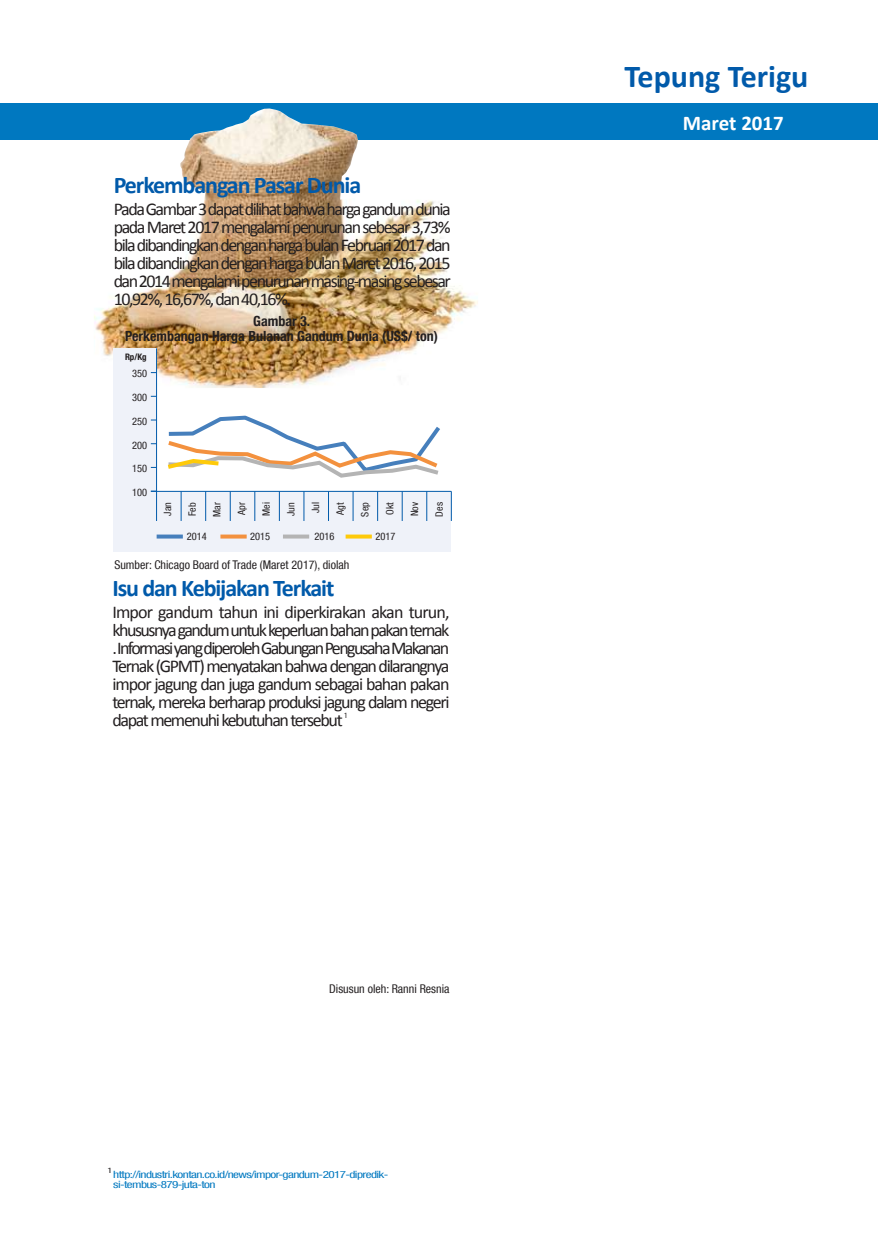
<style>
.page{position:relative;width:878px;height:1248px;background:#fff}
.page>*{position:absolute;margin:0;border:0;box-sizing:border-box;transform-origin:0 0}
.t1{font:700 32px "Calibri";color:#015aaa}
.t2{font:700 24px "Calibri";letter-spacing:-.045em;color:#015aaa}
.t3{font:700 21px "Calibri";color:#fff}
.t4{font:18px/18px "Calibri";letter-spacing:-.08em;color:#231f20;text-align:justify}
.t5{font:700 condensed 14px/15px "Helvetica Neue LT Com";color:#231f20;text-align:center}
.t6{font:condensed 12px "Helvetica Neue LT Com";color:#231f20}
.t7{font:condensed 10.4px "Helvetica Neue LT Com";color:#231f20}
.t8{font:condensed 10.2px "Helvetica Neue LT Com";color:#231f20}
.t9{font:condensed 10px/10px "Helvetica Neue LT Com";letter-spacing:-.045em;color:#0078c0;scale:1.31 1}
.t10{font:700 condensed 9px "Helvetica Neue LT Com";color:#231f20}
.t11{font:8px "Myriad Pro";color:#231f20;scale:1.31 1}
.t12{font:8px "Myriad Pro";color:#231f20}
</style>
<div class="page">
<div style="left:0;top:103px;width:878px;height:37px;background:#0078c0"></div>
<img style="left:94px;top:109px;width:384px;height:279px">
<div style="left:113px;top:348px;width:44px;height:204px;background:#eff2f9"></div>
<div style="left:157px;top:491px;width:294px;height:61px;background:#eff2f9"></div>
<hr style="left:156px;top:348px;width:1px;height:143px;background:#015aaa">
<hr style="left:151px;top:491px;width:300px;height:1px;background:#015aaa">
<hr style="left:451px;top:491px;width:1px;height:30px;background:#015aaa">
<hr style="left:426px;top:491px;width:1px;height:30px;background:#015aaa">
<hr style="left:402px;top:491px;width:1px;height:30px;background:#015aaa">
<hr style="left:377px;top:491px;width:1px;height:30px;background:#015aaa">
<hr style="left:353px;top:491px;width:1px;height:30px;background:#015aaa">
<hr style="left:328px;top:491px;width:1px;height:30px;background:#015aaa">
<hr style="left:303px;top:491px;width:1px;height:30px;background:#015aaa">
<hr style="left:279px;top:491px;width:1px;height:30px;background:#015aaa">
<hr style="left:254px;top:491px;width:1px;height:30px;background:#015aaa">
<hr style="left:230px;top:491px;width:1px;height:30px;background:#015aaa">
<hr style="left:205px;top:491px;width:1px;height:30px;background:#015aaa">
<hr style="left:181px;top:491px;width:1px;height:30px;background:#015aaa">
<hr style="left:156px;top:491px;width:1px;height:30px;background:#015aaa">
<svg style="left:157px;top:535px;width:26px;height:4px"></svg>
<svg style="left:283px;top:535px;width:26px;height:4px"></svg>
<svg style="left:220px;top:535px;width:27px;height:4px"></svg>
<svg style="left:346px;top:535px;width:26px;height:4px"></svg>
<svg style="left:167px;top:415px;width:273px;height:63px"></svg>
<h2 class="t2" style="left:114px;top:170px;width:249px">Perkembangan Pasar Dunia</h2>
<p class="t4" style="left:114px;top:200px;width:339px">Pada Gambar 3 dapat dilihat bahwa harga gandum dunia pada Maret 2017 mengalami penurunan sebesar 3,73% bila dibandingkan dengan harga bulan Februari 2017 dan bila dibandingkan dengan harga bulan Maret 2016, 2015 dan 2014 mengalami penurunan masing-masing sebesar 10,92%, 16,67%, dan 40,16%.</p>
<p class="t5" style="left:125px;top:313px;width:314px">Gambar 3.<br>Perkembangan Harga Bulanan Gandum Dunia (US$/ ton)</p>
<p class="t10" style="left:125px;top:351px;width:23px">Rp/Kg</p>
<p class="t7" style="left:132px;top:367px;width:17px">350</p>
<p class="t7" style="left:132px;top:391px;width:17px">300</p>
<p class="t7" style="left:132px;top:415px;width:17px">250</p>
<p class="t7" style="left:132px;top:439px;width:17px">200</p>
<p class="t7" style="left:132px;top:462px;width:17px">150</p>
<p class="t7" style="left:132px;top:486px;width:17px">100</p>
<p class="t8" style="left:161px;top:516px;width:15px;rotate:-90deg">Jan</p>
<p class="t8" style="left:186px;top:516px;width:15px;rotate:-90deg">Feb</p>
<p class="t8" style="left:211px;top:517px;width:16px;rotate:-90deg">Mar</p>
<p class="t8" style="left:236px;top:515px;width:14px;rotate:-90deg">Apr</p>
<p class="t8" style="left:260px;top:516px;width:15px;rotate:-90deg">Mei</p>
<p class="t8" style="left:285px;top:516px;width:15px;rotate:-90deg">Jun</p>
<p class="t8" style="left:310px;top:513px;width:13px;rotate:-90deg">Jul</p>
<p class="t8" style="left:334px;top:515px;width:14px;rotate:-90deg">Agt</p>
<p class="t8" style="left:359px;top:517px;width:16px;rotate:-90deg">Sep</p>
<p class="t8" style="left:384px;top:515px;width:14px;rotate:-90deg">Okt</p>
<p class="t8" style="left:408px;top:516px;width:16px;rotate:-90deg">Nov</p>
<p class="t8" style="left:433px;top:517px;width:16px;rotate:-90deg">Des</p>
<p class="t7" style="left:187px;top:530px;width:22px">2014</p>
<p class="t7" style="left:250px;top:530px;width:22px">2015</p>
<p class="t7" style="left:315px;top:530px;width:22px">2016</p>
<p class="t7" style="left:376px;top:530px;width:22px">2017</p>
<p class="t6" style="left:114px;top:558px;width:237px">Sumber: Chicago Board of Trade (Maret 2017), diolah</p>
<h2 class="t2" style="left:112px;top:572px;width:224px">Isu dan Kebijakan Terkait</h2>
<p class="t4" style="left:112px;top:603px;width:339px">Impor gandum tahun ini diperkirakan akan turun, khususnya gandum untuk keperluan bahan pakan ternak .Informasiyang diperoleh Gabungan Pengusaha Makanan Ternak (GPMT) menyatakan bahwa dengan dilarangnya impor jagung dan juga gandum sebagai bahan pakan ternak, mereka berharap produksi jagung dalam negeri dapat memenuhi kebutuhan tersebut</p>
<p class="t12" style="left:344px;top:710px;width:6px">1</p>
<p class="t6" style="left:329px;top:981px;width:122px">Disusun oleh: Ranni Resnia</p>
<p class="t11" style="left:107px;top:1165px;width:6px">1</p>
<p class="t9" style="left:113px;top:1169px;width:212px">http://industri.kontan.co.id/news/impor-gandum-2017-dipredik&shy;si-tembus-879-juta-ton</p>
<h1 class="t1" style="left:625px;top:56px;width:185px">Tepung Terigu</h1>
<p class="t3" style="left:683px;top:110px;width:102px">Maret 2017</p>
</div>
